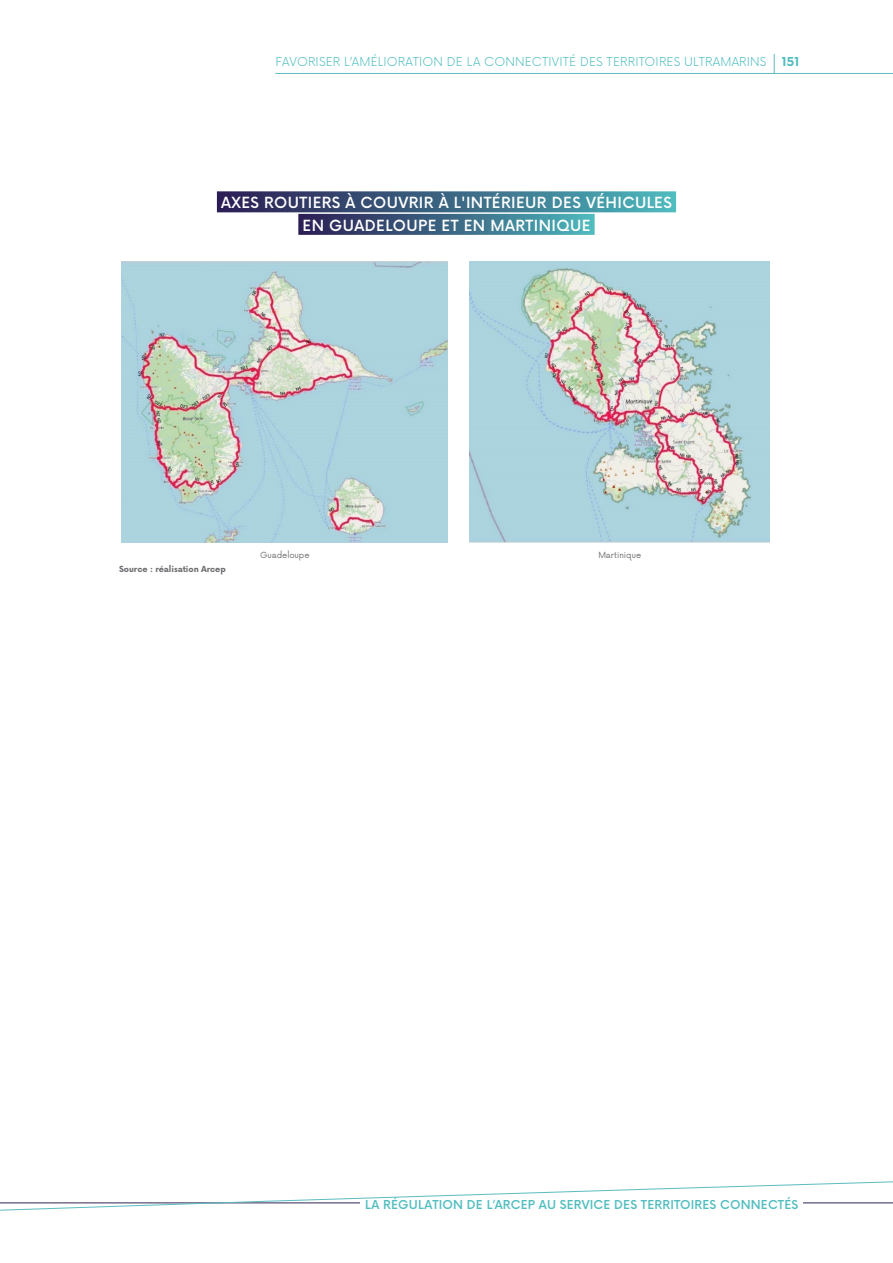
<style>
.page{position:relative;width:893px;height:1263px;background:#fff}
.page>*{position:absolute;margin:0;border:0;box-sizing:border-box;transform-origin:0 0}
.Titre_graph{font:500 15px "Now Alt";letter-spacing:.03em;color:#fff}
.t1{font:300 12px "Now Alt";letter-spacing:.015em;color:#51bdbf}
.t2{font:500 12px "Now Alt";letter-spacing:.015em;color:#51bdbf}
.t3{font:700 12px "Now Alt";color:#51bdbf}
.Sources_Fiches{font:700 8.25px "Now Alt";letter-spacing:-.005em;color:#6c6d70}
.Sources_Fiches-2{font:8.25px "Now Alt";letter-spacing:-.005em;color:#6c6d70}
</style>
<div class="page">
<img style="left:121px;top:262px;width:327px;height:281px">
<img style="left:470px;top:262px;width:299px;height:281px">
<div style="left:217px;top:191px;width:459px;height:21px;background:linear-gradient(to right,#2b1b50,#4cb5ba)"></div>
<div style="left:298px;top:214px;width:297px;height:21px;background:linear-gradient(to right,#2b1b50,#4cb5ba)"></div>
<svg style="left:0;top:1181px;width:893px;height:30px"></svg>
<hr style="left:275px;top:73px;width:618px;height:1px;background:#5bbcc2">
<svg style="left:774px;top:54px;width:1px;height:19px"></svg>
<p class="t1" style="left:275px;top:52px;width:493px">FAVORISER L’AMÉLIORATION DE LA CONNECTIVITÉ DES TERRITOIRES ULTRAMARINS</p>
<p class="t3" style="left:782px;top:52px;width:19px">151</p>
<p class="Titre_graph" style="left:221px;top:191px;width:452px">AXES ROUTIERS À COUVRIR À L'INTÉRIEUR DES VÉHICULES</p>
<p class="Titre_graph" style="left:302px;top:213px;width:289px">EN GUADELOUPE ET EN MARTINIQUE</p>
<p class="Sources_Fiches" style="left:119px;top:563px;width:108px">Source : réalisation Arcep</p>
<p class="Sources_Fiches-2" style="left:260px;top:548px;width:51px">Guadeloupe</p>
<p class="Sources_Fiches-2" style="left:598px;top:548px;width:44px">Martinique</p>
<p class="t2" style="left:365px;top:1195px;width:435px">LA RÉGULATION DE L’ARCEP AU SERVICE DES TERRITOIRES CONNECTÉS</p>
</div>
